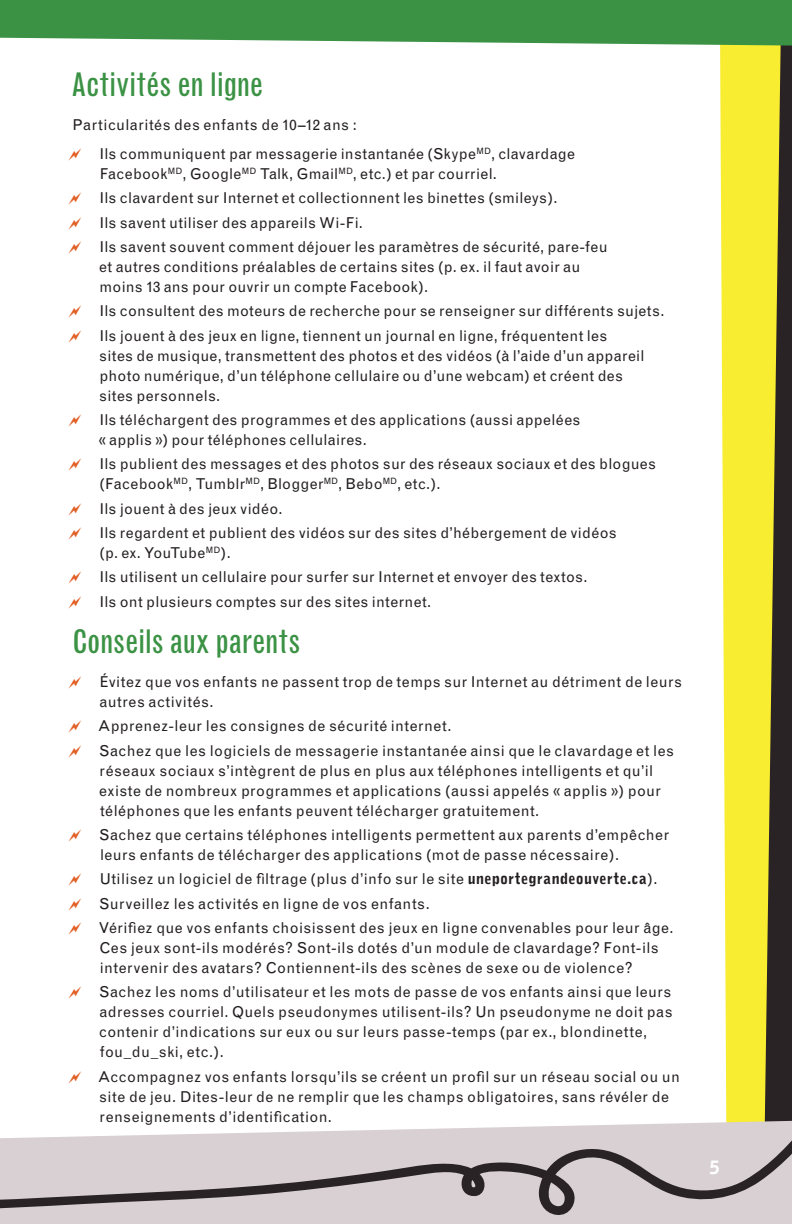
<style>
.page{position:relative;width:792px;height:1224px;background:#fff}
.page>*{position:absolute;margin:0;border:0;box-sizing:border-box;transform-origin:0 0}
.t1{font:condensed 32px "Grotesque";letter-spacing:-.01em;color:#3b9244}
.t2{font:900 18px "Grotesque";color:#fff}
.t3{font:15px/20px "Grotesque";letter-spacing:.02em;color:#231f20}
.s1{font-weight:900}
</style>
<div class="page">
<div style="left:781px;top:46px;width:11px;height:1008px;background:#292325"></div>
<svg style="left:720px;top:46px;width:61px;height:1008px;background:#ded43a"></svg>
<div style="left:0;top:1216px;width:792px;height:8px;background:#d8d0d2"></div>
<svg style="left:0;top:1054px;width:792px;height:162px;fill:#d8d0d2"></svg>
<svg style="left:0;top:0;width:792px;height:46px;background:#4d9c55"></svg>
<svg style="left:69px;top:1071px;width:12px;height:12px"></svg>
<h1 class="t1" style="left:72px;top:66px;width:193px">Activités en ligne</h1>
<p class="t3" style="left:100px;top:111px;width:477px;line-height:28.6px;text-indent:-27px">Particularités des enfants de 10–12 ans :<br>Ils communiquent par messagerie instantanée (Skype<sup>MD</sup>, clavardage</p>
<p class="t3" style="left:100px;top:162px;width:510px;line-height:24.4px">Facebook<sup>MD</sup>, Google<sup>MD</sup> Talk, Gmail<sup>MD</sup>, etc.) et par courriel.<br>Ils clavardent sur Internet et collectionnent les binettes (smileys).<br>Ils savent utiliser des appareils Wi-Fi.<br>Ils savent souvent comment déjouer les paramètres de sécurité, pare-feu</p>
<p class="t3" style="left:99px;top:257px;width:483px">et autres conditions préalables de certains sites (p. ex. il faut avoir au moins 13 ans pour ouvrir un compte Facebook).</p>
<p class="t3" style="left:100px;top:299px;width:566px;line-height:24.4px">Ils consultent des moteurs de recherche pour se renseigner sur différents sujets.<br>Ils jouent à des jeux en ligne, tiennent un journal en ligne, fréquentent les</p>
<p class="t3" style="left:99px;top:346px;width:547px">sites de musique, transmettent des photos et des vidéos (à l’aide d’un appareil photo numérique, d’un téléphone cellulaire ou d’une webcam) et créent des sites personnels.</p>
<p class="t3" style="left:99px;top:410px;width:483px">Ils téléchargent des programmes et des applications (aussi appelées « applis ») pour téléphones cellulaires.</p>
<p class="t3" style="left:99px;top:454px;width:558px">Ils publient des messages et des photos sur des réseaux sociaux et des blogues (Facebook<sup>MD</sup>, Tumblr<sup>MD</sup>, Blogger<sup>MD</sup>, Bebo<sup>MD</sup>, etc.).</p>
<p class="t3" style="left:100px;top:496px;width:519px;line-height:24.4px">Ils jouent à des jeux vidéo.<br>Ils regardent et publient des vidéos sur des sites d’hébergement de vidéos</p>
<p class="t3" style="left:99px;top:541px;width:490px;line-height:24.4px">(p. ex. YouTube<sup>MD</sup>).<br>Ils utilisent un cellulaire pour surfer sur Internet et envoyer des textos.<br>Ils ont plusieurs comptes sur des sites internet.</p>
<h1 class="t1" style="left:72px;top:623px;width:230px">Conseils aux parents</h1>
<p class="t3" style="left:100px;top:672px;width:584px">Évitez que vos enfants ne passent trop de temps sur Internet au détriment de leurs autres activités.</p>
<p class="t3" style="left:98px;top:714px;width:578px;line-height:24.4px">Apprenez-leur les consignes de sécurité internet.<br>Sachez que les logiciels de messagerie instantanée ainsi que le clavardage et les</p>
<p class="t3" style="left:99px;top:761px;width:563px">réseaux sociaux s’intègrent de plus en plus aux téléphones intelligents et qu’il existe de nombreux programmes et applications (aussi appelés « applis ») pour téléphones que les enfants peuvent télécharger gratuitement.</p>
<p class="t3" style="left:99px;top:825px;width:572px">Sachez que certains téléphones intelligents permettent aux parents d’empêcher leurs enfants de télécharger des applications (mot de passe nécessaire).</p>
<p class="t3" style="left:98px;top:867px;width:577px;line-height:24.4px">Utilisez un logiciel de filtrage (plus d’info sur le site <span class="s1">uneportegrandeouverte.ca</span>).<br>Surveillez les activités en ligne de vos enfants.<br>Vérifiez que vos enfants choisissent des jeux en ligne convenables pour leur âge.</p>
<p class="t3" style="left:99px;top:938px;width:561px">Ces jeux sont-ils modérés? Sont-ils dotés d’un module de clavardage? Font-ils intervenir des avatars? Contiennent-ils des scènes de sexe ou de violence?</p>
<p class="t3" style="left:99px;top:982px;width:575px">Sachez les noms d’utilisateur et les mots de passe de vos enfants ainsi que leurs adresses courriel. Quels pseudonymes utilisent-ils? Un pseudonyme ne doit pas contenir d’indications sur eux ou sur leurs passe-temps (par ex., blondinette, fou_du_ski, etc.).</p>
<p class="t3" style="left:98px;top:1066px;width:584px">Accompagnez vos enfants lorsqu’ils se créent un profil sur un réseau social ou un site de jeu. Dites-leur de ne remplir que les champs obligatoires, sans révéler de renseignements d’identification.</p>
<p class="t2" style="left:709px;top:1157px;width:12px">5</p>
</div>
